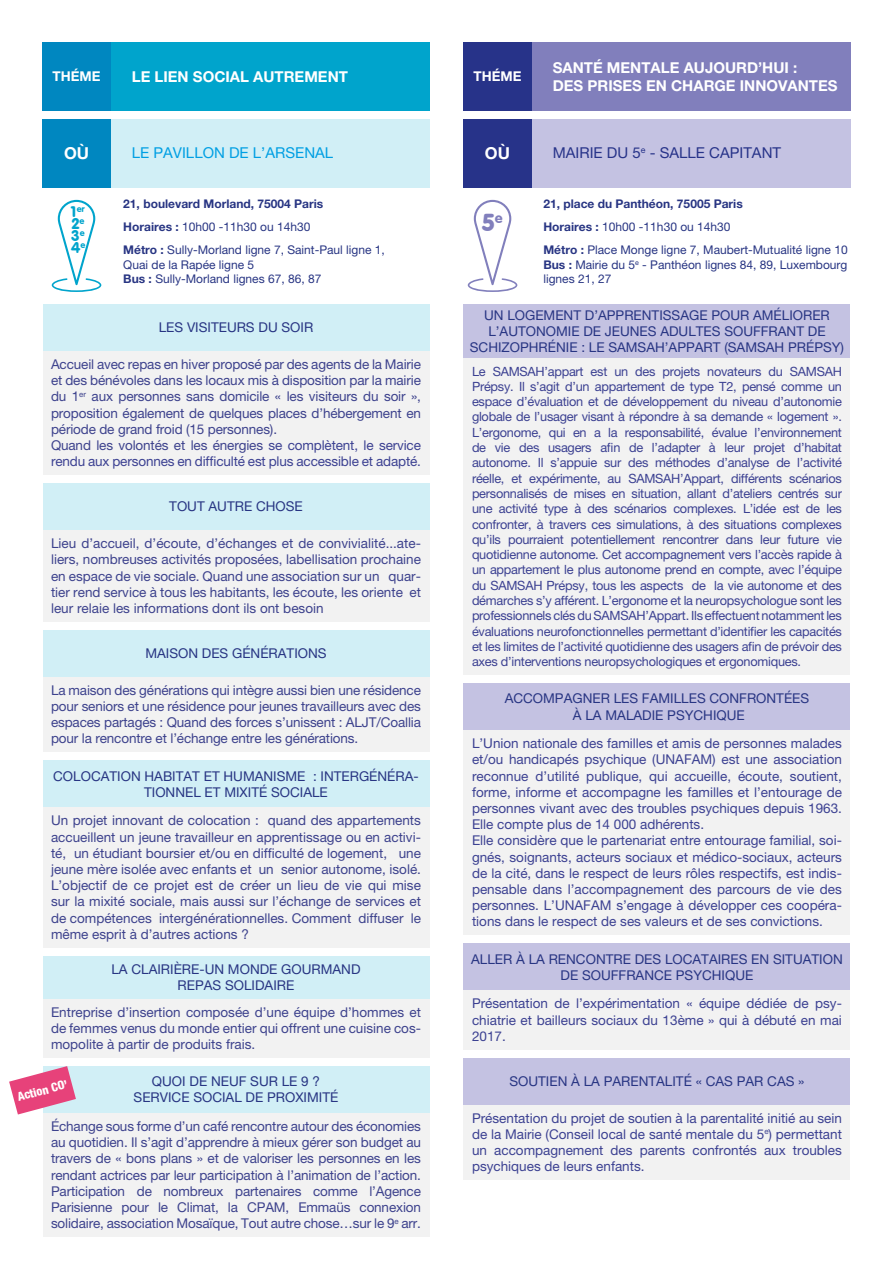
<style>
.page{position:relative;width:893px;height:1263px;background:#fff}
.page>*{position:absolute;margin:0;border:0;box-sizing:border-box;transform-origin:0 0}
.t1{font:24px "VAG Rounded BT";color:#817fbc}
.t2{font:700 16.5px "Helvetica Neue LT Pro";color:#fff}
.t3{font:700 15px/18px "Helvetica Neue LT Pro";color:#fff}
.t4{font:15px "Helvetica Neue LT Pro";color:#273389}
.t5{font:15px "Helvetica Neue LT Pro";color:#009fe3}
.t6{font:15px/12px "VAG Rounded BT";color:#00a4cc;text-align:justify}
.t7{font:13.5px/16.2px "Helvetica Neue LT Pro";letter-spacing:-.01em;color:#3d428d;text-align:justify}
.t8{font:13.5px/16.2px "Helvetica Neue LT Pro";color:#3c4192;text-align:justify}
.t9{font:13.5px/16.2px "Helvetica Neue LT Pro";color:#283583;text-align:center}
.t10{font:700 13.5px "Helvetica Neue LT Pro";color:#fff}
.t11{font:12.75px/15.3px "Helvetica Neue LT Pro";letter-spacing:-.02em;color:#3c4192;text-align:justify}
.t12{font:12px/23px "Helvetica Neue LT Pro";color:#283583}
.t13{font:800 condensed 12px "Helvetica Neue LT Pro";color:#fff}
.t14{font:8.7px "VAG Rounded BT";color:#00a4cc}
.s1{font-weight:700}
.s2{font-size:15px}
.s3{color:#3c4192}
</style>
<div class="page">
<div style="left:43px;top:351px;width:386px;height:124px;background:#f2f2f2"></div>
<div style="left:43px;top:304px;width:386px;height:47px;background:#d1eff6"></div>
<div style="left:463px;top:358px;width:387px;height:317px;background:#f2f2f2"></div>
<div style="left:463px;top:304px;width:387px;height:54px;background:#c4c2e2"></div>
<div style="left:463px;top:730px;width:387px;height:205px;background:#f2f2f2"></div>
<div style="left:463px;top:683px;width:387px;height:47px;background:#c4c2e2"></div>
<div style="left:463px;top:990px;width:387px;height:59px;background:#f2f2f2"></div>
<div style="left:463px;top:943px;width:387px;height:47px;background:#c4c2e2"></div>
<div style="left:43px;top:677px;width:386px;height:75px;background:#f2f2f2"></div>
<div style="left:43px;top:630px;width:386px;height:47px;background:#d1eff6"></div>
<div style="left:43px;top:807px;width:386px;height:140px;background:#f2f2f2"></div>
<div style="left:43px;top:760px;width:386px;height:47px;background:#d1eff6"></div>
<div style="left:463px;top:1104px;width:387px;height:76px;background:#f2f2f2"></div>
<div style="left:463px;top:1058px;width:387px;height:46px;background:#c4c2e2"></div>
<div style="left:43px;top:998px;width:386px;height:59px;background:#f2f2f2"></div>
<div style="left:43px;top:956px;width:386px;height:42px;background:#d1eff6"></div>
<div style="left:43px;top:530px;width:386px;height:91px;background:#f2f2f2"></div>
<div style="left:43px;top:483px;width:386px;height:47px;background:#d1eff6"></div>
<div style="left:111px;top:119px;width:318px;height:68px;background:#d1eff6"></div>
<div style="left:531px;top:119px;width:319px;height:68px;background:#c4c2e2"></div>
<div style="left:111px;top:43px;width:318px;height:68px;background:#00a4cc"></div>
<div style="left:531px;top:43px;width:319px;height:68px;background:#817fbc"></div>
<div style="left:43px;top:119px;width:68px;height:68px;background:#0087c0"></div>
<div style="left:463px;top:119px;width:68px;height:68px;background:#273389"></div>
<div style="left:43px;top:43px;width:68px;height:68px;background:#0087c0"></div>
<div style="left:463px;top:43px;width:68px;height:68px;background:#273389"></div>
<svg style="left:52px;top:200px;width:49px;height:92px"></svg>
<svg style="left:468px;top:200px;width:49px;height:92px"></svg>
<div style="left:43px;top:1113px;width:386px;height:124px;background:#f2f2f2"></div>
<div style="left:43px;top:1066px;width:386px;height:47px;background:#d1eff6"></div>
<svg style="left:9px;top:1066px;width:67px;height:48px"></svg>
<p class="t3" style="left:132px;top:67px;width:218px">LE LIEN SOCIAL AUTREMENT</p>
<p class="t3" style="left:553px;top:58px;width:286px">SANTÉ MENTALE AUJOURD’HUI :<br>DES PRISES EN CHARGE INNOVANTES</p>
<p class="t10" style="left:53px;top:68px;width:49px">THÉME</p>
<p class="t10" style="left:473px;top:68px;width:49px">THÉME</p>
<p class="t2" style="left:64px;top:143px;width:27px">OÙ</p>
<p class="t2" style="left:485px;top:143px;width:27px">OÙ</p>
<p class="t5" style="left:132px;top:144px;width:203px">LE PAVILLON DE L’ARSENAL</p>
<p class="t4" style="left:553px;top:144px;width:230px">MAIRIE DU 5<sup>e</sup> - SALLE CAPITANT</p>
<p class="t12" style="left:123px;top:193px;width:263px"><span class="s1">21, boulevard Morland, 75004 Paris<br>Horaires :</span> 10h00 -11h30 ou 14h30<br><span class="s1">Métro :</span> Sully-Morland ligne 7, Saint-Paul ligne 1,</p>
<p class="t12" style="left:123px;top:257px;width:200px;line-height:14.4px">Quai de la Rapée ligne 5<br><span class="s1">Bus :</span> Sully-Morland lignes 67, 86, 87</p>
<p class="t14" style="left:71px;top:204px;width:15px"><span class="s2">1</span>er</p>
<p class="t6" style="left:71px;top:218px;width:16px">2<sup>e </sup>3<sup>e </sup>4<sup>e</sup></p>
<h1 class="t1" style="left:482px;top:207px;width:22px">5<sup>e</sup></h1>
<p class="t12" style="left:543px;top:193px;width:306px"><span class="s1">21, place du Panthéon, 75005 Paris<br>Horaires :</span> 10h00 -11h30 ou 14h30<br><span class="s1">Métro :</span> Place Monge ligne 7, Maubert-Mutualité ligne 10</p>
<p class="t12" style="left:543px;top:257px;width:306px;line-height:14.4px"><span class="s1">Bus :</span> Mairie du 5<sup>e</sup> - Panthéon lignes 84, 89, Luxembourg lignes 21, 27</p>
<p class="t9" style="left:159px;top:319px;width:156px">LES VISITEURS DU SOIR</p>
<p class="t7" style="left:51px;top:356px;width:371px;text-align:left">Accueil avec repas en hiver proposé par des agents de la Mairie et des bénévoles dans les locaux mis à disposition par la mairie du 1<sup>er</sup> aux personnes sans domicile « les visiteurs du soir », proposition également de quelques places d’hébergement en période de grand froid (15 personnes).<br>Quand les volontés et les énergies <span class="s3">se complètent, le service rendu aux personnes en difficulté est plus accessible et adapté.</span></p>
<p class="t9" style="left:169px;top:498px;width:135px">TOUT AUTRE CHOSE</p>
<p class="t7" style="left:51px;top:535px;width:371px">Lieu d’accueil, d’écoute, d’échanges et de convivialité...ate&shy;liers, nombreuses activités proposées, labellisation prochaine en espace de vie sociale. Quand une association sur un quar&shy;tier rend service à tous les habitants, les écoute, les oriente et leur relaie les informations dont ils ont besoin</p>
<p class="t9" style="left:145px;top:645px;width:183px">MAISON DES GÉNÉRATIONS</p>
<p class="t7" style="left:51px;top:682px;width:371px">La maison des générations qui intègre aussi bien une résidence pour seniors et une résidence pour jeunes travailleurs avec des espaces partagés : Quand des forces s’unissent : ALJT/Coallia pour la rencontre et l’échange entre les générations.</p>
<p class="t9" style="left:53px;top:767px;width:367px">COLOCATION HABITAT ET HUMANISME : INTERGÉNÉRA-<br>TIONNEL ET MIXITÉ SOCIALE</p>
<p class="t7" style="left:51px;top:812px;width:371px">Un projet innovant de colocation : quand des appartements accueillent un jeune travailleur en apprentissage ou en activi&shy;té, un étudiant boursier et/ou en difficulté de logement, une jeune mère isolée avec enfants et un senior autonome, isolé.<br>L’objectif de ce projet est de créer un lieu de vie qui mise sur la mixité sociale, mais aussi sur l’échange de services et de compétences intergénérationnelles. Comment diffuser le même esprit à d’autres actions ?</p>
<p class="t9" style="left:111px;top:961px;width:251px">LA CLAIRIÈRE-UN MONDE GOURMAND<br>REPAS SOLIDAIRE</p>
<p class="t7" style="left:51px;top:1003px;width:371px">Entreprise d’insertion composée d’une équipe d’hommes et de femmes venus du monde entier qui offrent une cuisine cos&shy;mopolite à partir de produits frais.</p>
<p class="t9" style="left:152px;top:1073px;width:170px">QUOI DE NEUF SUR LE 9 ?</p>
<p class="t13" style="left:16px;top:1090px;width:53px;rotate:-15deg">Action CO’</p>
<p class="t9" style="left:134px;top:1089px;width:206px">SERVICE SOCIAL DE PROXIMITÉ</p>
<p class="t7" style="left:51px;top:1118px;width:371px">Échange sous forme d’un café rencontre autour des économies au quotidien. Il s’agit d’apprendre à mieux gérer son budget au travers de « bons plans » et de valoriser les personnes en les rendant actrices par leur participation à l’animation de l’action.<br>Participation de nombreux partenaires comme l’Agence Parisienne pour le Climat, la CPAM, Emmaüs connexion solidaire, association Mosaïque, Tout autre chose…sur le 9<sup>e</sup> arr.</p>
<p class="t9" style="left:470px;top:306px;width:376px">UN LOGEMENT D’APPRENTISSAGE POUR AMÉLIORER<br>L’AUTONOMIE DE JEUNES ADULTES SOUFFRANT DE<br>SCHIZOPHRÉNIE : LE SAMSAH’APPART (SAMSAH PRÉPSY)</p>
<p class="t11" style="left:472px;top:363px;width:371px">Le SAMSAH’appart est un des projets novateurs du SAMSAH Prépsy. Il s’agit d’un appartement de type T2, pensé comme un espace d’évaluation et de développement du niveau d’autonomie globale de l’usager visant à répondre à sa demande « logement ».<br>L’ergonome, qui en a la responsabilité, évalue l’environnement de vie des usagers afin de l’adapter à leur projet d’habitat autonome. Il s’appuie sur des méthodes d’analyse de l’activité réelle, et expérimente, au SAMSAH’Appart, différents scénarios personnalisés de mises en situation, allant d’ateliers centrés sur une activité type à des scénarios complexes. L’idée est de les confronter, à travers ces simulations, à des situations complexes qu’ils pourraient potentiellement rencontrer dans leur future vie quotidienne autonome. Cet accompagnement vers l’accès rapide à un appartement le plus autonome prend en compte, avec l’équipe du SAMSAH Prépsy, tous les aspects de la vie autonome et des démarches s’y afférent. L’ergonome et la neuropsychologue sont les professionnels clés du SAMSAH’Appart. Ils effectuent notamment les évaluations neurofonctionnelles permettant d’identifier les capacités et les limites de l’activité quotidienne des usagers afin de prévoir des axes d’interventions neuropsychologiques et ergonomiques.</p>
<p class="t9" style="left:505px;top:690px;width:306px">ACCOMPAGNER LES FAMILLES CONFRONTÉES<br>À LA MALADIE PSYCHIQUE</p>
<p class="t8" style="left:472px;top:735px;width:371px;text-align:left">L’Union nationale des familles et amis de personnes malades et/ou handicapés psychique (UNAFAM) est une association reconnue d’utilité publique, qui accueille, écoute, soutient, forme, informe et accompagne les familles et l’entourage de personnes vivant avec des troubles psychiques depuis 1963.<br>Elle compte plus de 14 000 adhérents.<br>Elle considère que le partenariat entre entourage familial, soi&shy;gnés, soignants, acteurs sociaux et médico-sociaux, acteurs de la cité, dans le respect de leurs rôles respectifs, est indis&shy;pensable dans l’accompagnement des parcours de vie des personnes. L’UNAFAM s’engage à développer ces coopéra&shy;tions dans le respect de ses valeurs et de ses convictions.</p>
<p class="t9" style="left:471px;top:950px;width:373px">ALLER À LA RENCONTRE DES LOCATAIRES EN SITUATION<br>DE SOUFFRANCE PSYCHIQUE</p>
<p class="t8" style="left:472px;top:995px;width:371px">Présentation de l’expérimentation « équipe dédiée de psy&shy;chiatrie et bailleurs sociaux du 13ème » qui à débuté en mai 2017.</p>
<p class="t9" style="left:509px;top:1073px;width:296px">SOUTIEN À LA PARENTALITÉ « CAS PAR CAS »</p>
<p class="t8" style="left:472px;top:1109px;width:371px">Présentation du projet de soutien à la parentalité initié au sein de la Mairie (Conseil local de santé mentale du 5<sup>e</sup>) permettant un accompagnement des parents confrontés aux troubles psychiques de leurs enfants.</p>
</div>
